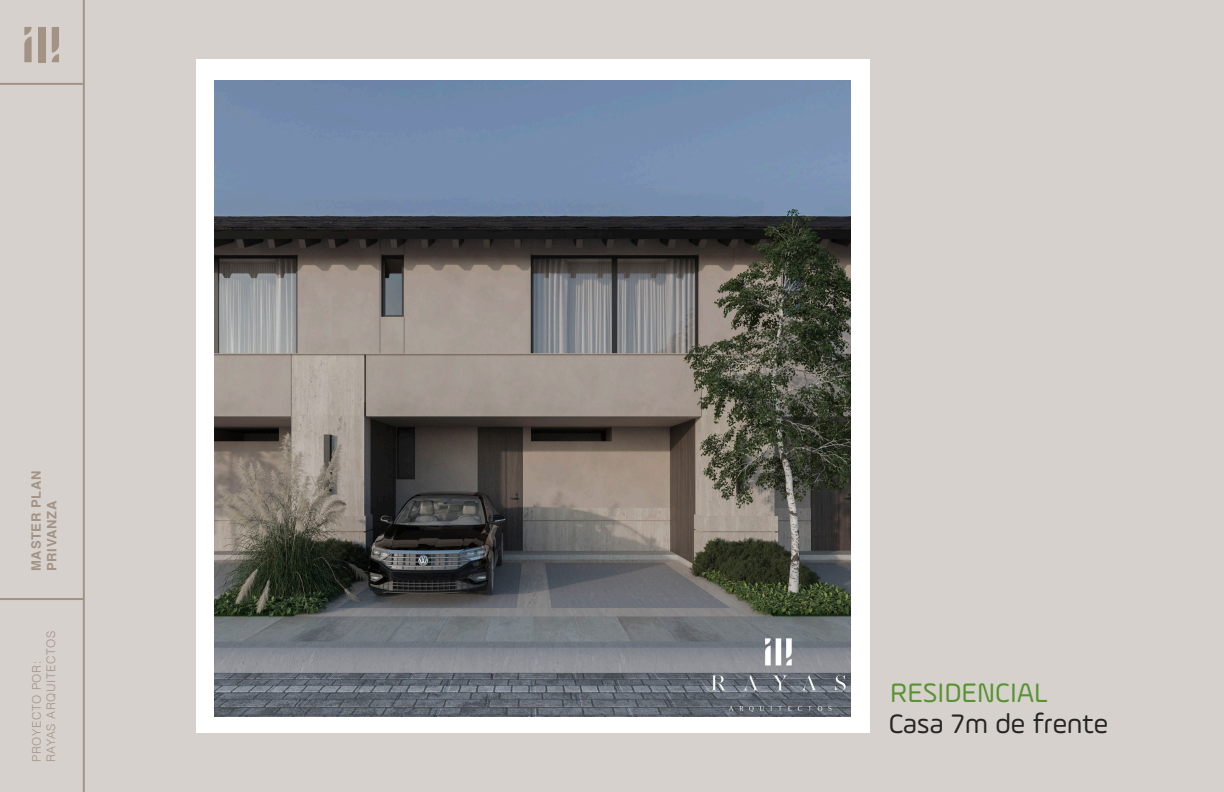
<style>
.page{position:relative;width:1224px;height:792px;background:#d6d1cc}
.page>*{position:absolute;margin:0;border:0;box-sizing:border-box;transform-origin:0 0}
.t1{font:28.4px "Ample Soft Pro";color:#252525}
.t2{font:28.4px "Ample Soft Pro";color:#589331}
.t3{font:700 13px/15.6px "Helvetica";letter-spacing:.05em;color:#a39385}
.t4{font:300 11.8px/14.2px "Helvetica";letter-spacing:.05em;color:#a39385}
</style>
<div class="page">
<div style="left:196px;top:59px;width:674px;height:674px;background:#fff"></div>
<svg style="left:0;top:0;width:85px;height:792px"></svg>
<img style="left:214px;top:80px;width:637px;height:636px">
<p class="t3" style="left:29px;top:571px;width:102px;rotate:-90deg">MASTER PLAN<br>PRIVANZA</p>
<p class="t4" style="left:29px;top:762px;width:133px;rotate:-90deg">PROYECTO POR:<br>RAYAS ARQUITECTOS</p>
<h1 class="t2" style="left:890px;top:674px;width:159px">RESIDENCIAL</h1>
<h1 class="t1" style="left:889px;top:705px;width:221px">Casa 7m de frente</h1>
</div>
